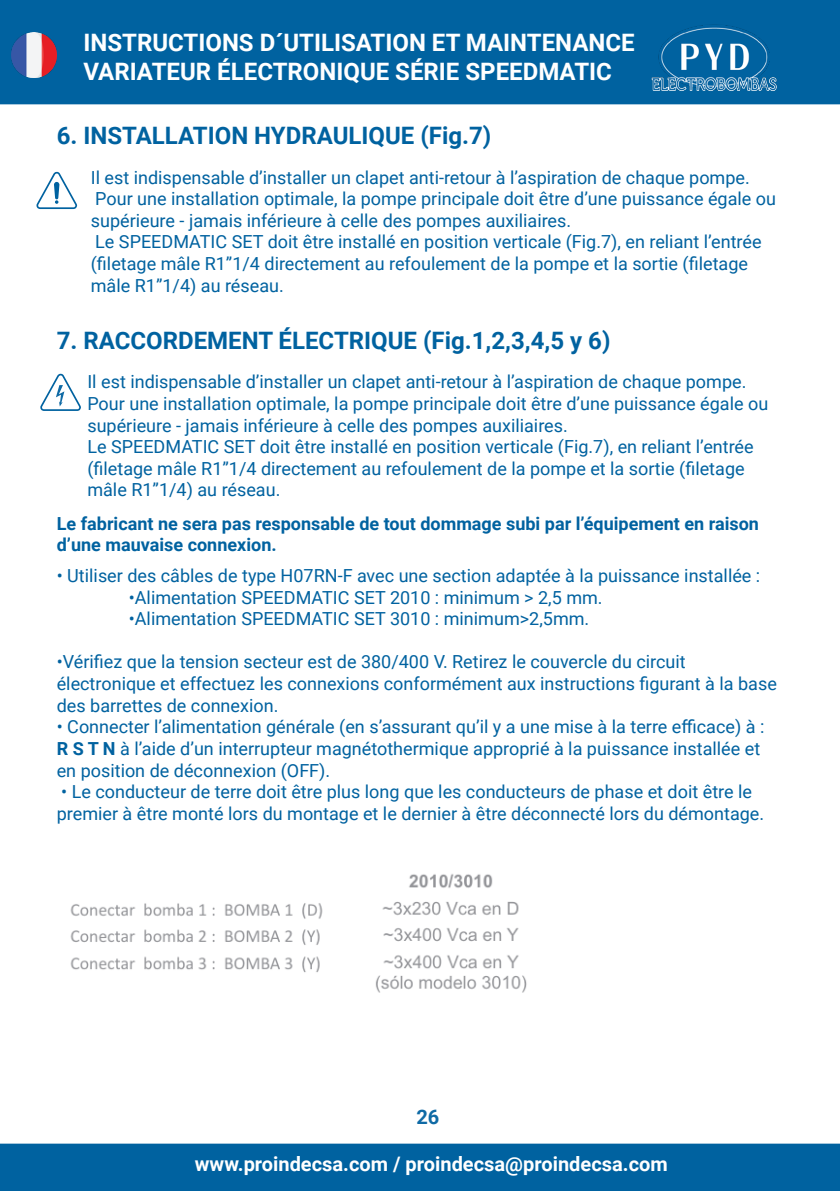
<style>
.page{position:relative;width:840px;height:1191px;background:#fff}
.page>*{position:absolute;margin:0;border:0;box-sizing:border-box;transform-origin:0 0}
.t1{font:700 24px/28.8px "Roboto";color:#fff}
.t2{font:700 24px "Roboto";color:#0062a0}
.t3{font:700 20px "Roboto";color:#fff}
.t4{font:700 20px "Roboto";color:#0f6aa5}
.t5{font:18px/21.6px "Roboto";color:#0062a0}
.t6{font:700 18px/21.6px "Roboto";color:#0062a0}
.s1{font-weight:700}
</style>
<div class="page">
<div style="left:0;top:0;width:839px;height:104px;background:#0062a0"></div>
<div style="left:0;top:1143px;width:839px;height:48px;background:#0062a0"></div>
<img style="left:643px;top:24px;width:139px;height:67px">
<img style="left:12px;top:32px;width:45px;height:45px">
<svg style="left:36px;top:171px;width:41px;height:38px"></svg>
<svg style="left:40px;top:373px;width:41px;height:38px"></svg>
<img style="left:70px;top:874px;width:457px;height:119px">
<h1 class="t1" style="left:83px;top:27px;width:552px">INSTRUCTIONS D´UTILISATION ET MAINTENANCE<br>VARIATEUR ÉLECTRONIQUE SÉRIE SPEEDMATIC</h1>
<p class="t2" style="left:57px;top:119px;width:436px">6. INSTALLATION HYDRAULIQUE (Fig.7)</p>
<p class="t5" style="left:91px;top:166px;width:660px">Il est indispensable d’installer un clapet anti-retour à l’aspiration de chaque pompe.</p>
<p class="t5" style="left:91px;top:187px;width:686px">Pour une installation optimale, la pompe principale doit être d’une puissance égale ou supérieure - jamais inférieure à celle des pompes auxiliaires.</p>
<p class="t5" style="left:91px;top:231px;width:672px">Le SPEEDMATIC SET doit être installé en position verticale (Fig.7), en reliant l’entrée (filetage mâle R1”1/4 directement au refoulement de la pompe et la sortie (filetage mâle R1”1/4) au réseau.</p>
<p class="t2" style="left:57px;top:323px;width:555px">7. RACCORDEMENT ÉLECTRIQUE (Fig.1,2,3,4,5 y 6)</p>
<p class="t5" style="left:87px;top:370px;width:660px">Il est indispensable d’installer un clapet anti-retour à l’aspiration de chaque pompe.</p>
<p class="t5" style="left:87px;top:392px;width:682px">Pour une installation optimale, la pompe principale doit être d’une puissance égale ou supérieure - jamais inférieure à celle des pompes auxiliaires.</p>
<p class="t5" style="left:87px;top:435px;width:667px">Le SPEEDMATIC SET doit être installé en position verticale (Fig.7), en reliant l’entrée (filetage mâle R1”1/4 directement au refoulement de la pompe et la sortie (filetage mâle R1”1/4) au réseau.</p>
<p class="t6" style="left:57px;top:512px;width:703px">Le fabricant ne sera pas responsable de tout dommage subi par l’équipement en raison d’une mauvaise connexion.</p>
<p class="t5" style="left:57px;top:564px;width:704px">• Utiliser des câbles de type H07RN-F avec une section adaptée à la puissance installée :</p>
<p class="t5" style="left:129px;top:586px;width:475px">•Alimentation SPEEDMATIC SET 2010 : minimum &gt; 2,5 mm.</p>
<p class="t5" style="left:129px;top:607px;width:461px">•Alimentation SPEEDMATIC SET 3010 : minimum&gt;2,5mm.</p>
<p class="t5" style="left:57px;top:650px;width:721px">•Vérifiez que la tension secteur est de 380/400 V. Retirez le couvercle du circuit électronique et effectuez les connexions conformément aux instructions figurant à la base des barrettes de connexion.</p>
<p class="t5" style="left:57px;top:715px;width:708px">• Connecter l’alimentation générale (en s’assurant qu’il y a une mise à la terre efficace) à :<br><span class="s1">R S T N</span> à l’aide d’un interrupteur magnétothermique approprié à la puissance installée et en position de déconnexion (OFF).</p>
<p class="t5" style="left:57px;top:780px;width:708px">• Le conducteur de terre doit être plus long que les conducteurs de phase et doit être le premier à être monté lors du montage et le dernier à être déconnecté lors du démontage.</p>
<p class="t4" style="left:416px;top:1103px;width:24px">26</p>
<p class="t3" style="left:195px;top:1150px;width:474px">www.proindecsa.com / proindecsa@proindecsa.com</p>
</div>
